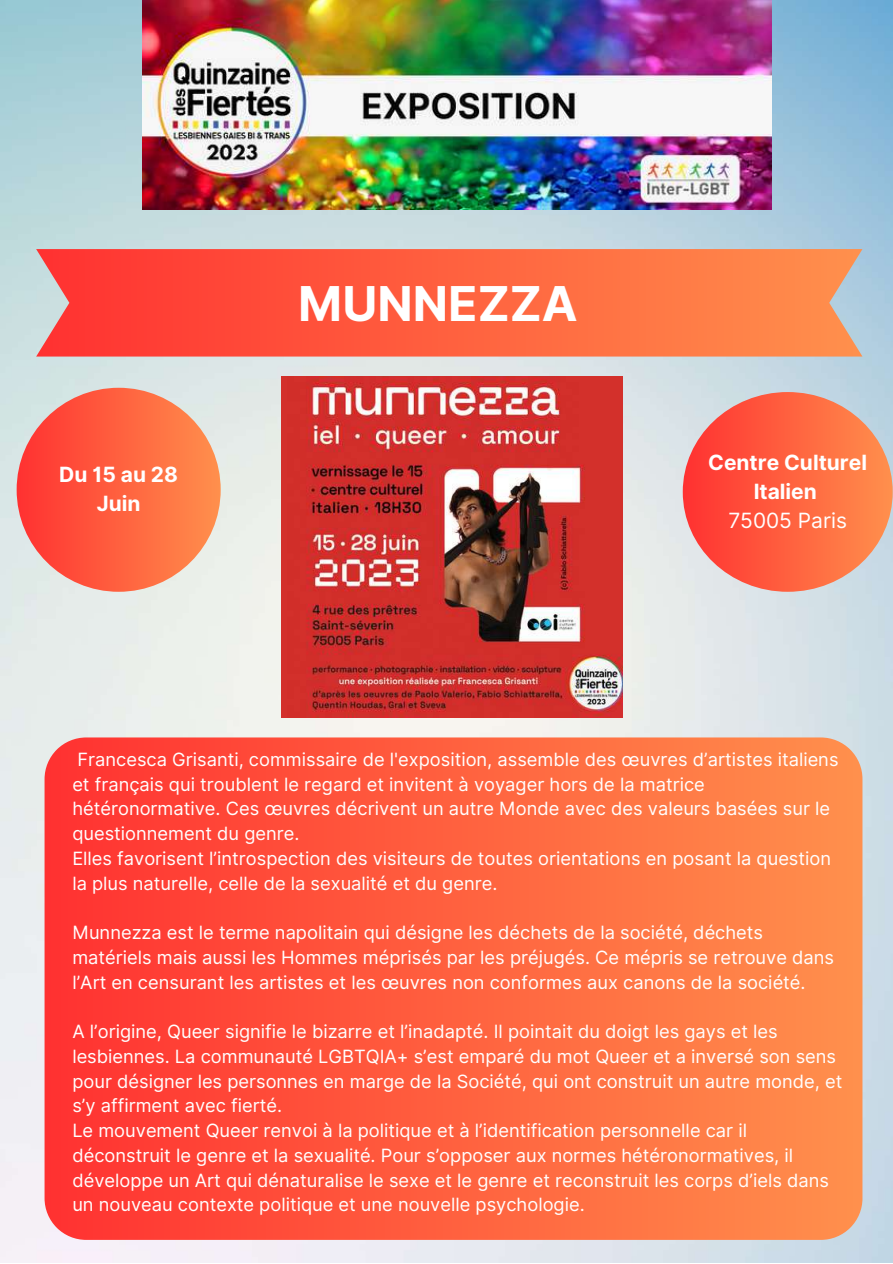
<style>
.page{position:relative;width:893px;height:1264px;background:#fff}
.page>*{position:absolute;margin:0;border:0;box-sizing:border-box;transform-origin:0 0}
.t1{font:700 48px "Inter";color:#fff}
.t2{font:700 21px/29.2px "Inter";color:#fff;text-align:center}
.t3{font:21px "Inter";color:#fff}
.t4{font:18.3px/24.8px "Inter";color:#fff}
</style>
<div class="page">
<img style="left:0;top:0;width:892px;height:1262px">
<svg style="left:45px;top:737px;width:817px;height:502px;background:#fe613f"></svg>
<div style="left:17px;top:388px;width:204px;height:203px;background:linear-gradient(to right,#ff3030,#ff914e);border-radius:50%"></div>
<div style="left:682px;top:392px;width:210px;height:199px;background:linear-gradient(to right,#fe3535,#ff8d4b);border-radius:50%"></div>
<img style="left:143px;top:0;width:628px;height:209px">
<svg style="left:36px;top:249px;width:826px;height:107px;background:#fc6545"></svg>
<img style="left:281px;top:376px;width:341px;height:341px">
<p class="t2" style="left:59px;top:460px;width:120px">Du 15 au 28<br>Juin</p>
<h1 class="t1" style="left:298px;top:275px;width:281px">MUNNEZZA</h1>
<p class="t2" style="left:708px;top:447px;width:160px">Centre Culturel<br>Italien</p>
<p class="t3" style="left:728px;top:508px;width:120px">75005 Paris</p>
<p class="t4" style="left:72px;top:747px;width:767px">Francesca Grisanti, commissaire de l'exposition, assemble des œuvres d’artistes italiens et français qui troublent le regard et invitent à voyager hors de la matrice hétéronormative. Ces œuvres décrivent un autre Monde avec des valeurs basées sur le questionnement du genre.<br>Elles favorisent l’introspection des visiteurs de toutes orientations en posant la question la plus naturelle, celle de la sexualité et du genre.</p>
<p class="t4" style="left:72px;top:920px;width:763px">Munnezza est le terme napolitain qui désigne les déchets de la société, déchets matériels mais aussi les Hommes méprisés par les préjugés. Ce mépris se retrouve dans l’Art en censurant les artistes et les œuvres non conformes aux canons de la société.</p>
<p class="t4" style="left:72px;top:1019px;width:771px">A l’origine, Queer signifie le bizarre et l’inadapté. Il pointait du doigt les gays et les lesbiennes. La communauté LGBTQIA+ s’est emparé du mot Queer et a inversé son sens pour désigner les personnes en marge de la Société, qui ont construit un autre monde, et s’y affirment avec fierté.<br>Le mouvement Queer renvoi à la politique et à l’identification personnelle car il déconstruit le genre et la sexualité. Pour s’opposer aux normes hétéronormatives, il développe un Art qui dénaturalise le sexe et le genre et reconstruit les corps d’iels dans un nouveau contexte politique et une nouvelle psychologie.</p>
</div>
